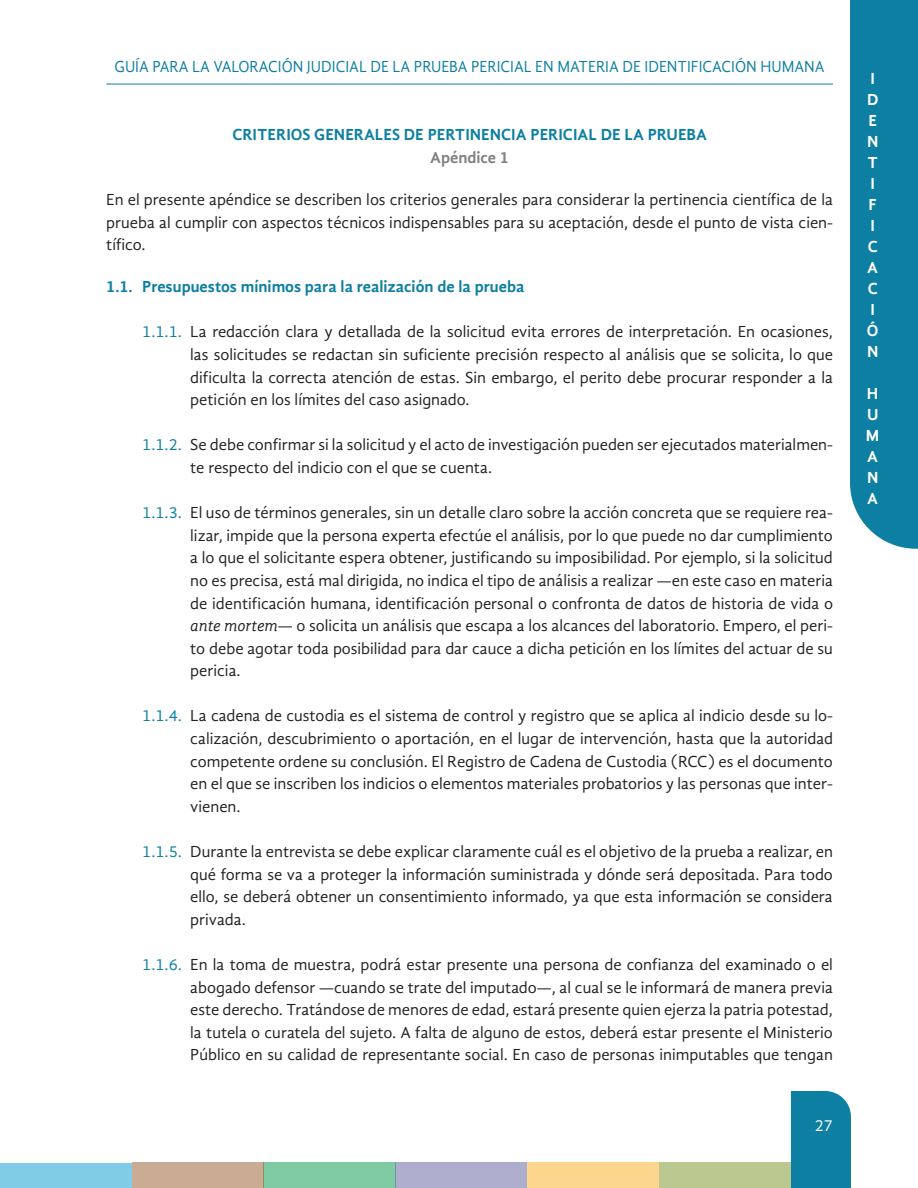
<style>
.page{position:relative;width:918px;height:1188px;background:#fff}
.page>*{position:absolute;margin:0;border:0;box-sizing:border-box;transform-origin:0 0}
._06_texto_general_ba{font:16.5px/22.6px "Gandhi Sans";color:#231f20;text-align:justify}
._06_texto_general_1e{font:16.5px/22.6px "Gandhi Sans";color:#231f20;text-align:justify}
.t1{font:16.5px "Gandhi Sans";color:#0d7fa2;scale:.93 1}
._02_T2{font:700 16.5px/22.6px "Gandhi Sans";color:#0d7fa2;text-align:center}
._06_texto_general_ba-2{font:700 16.5px "Gandhi Sans";color:#0d7fa2}
.t2{font:700 16.5px/21px "Gandhi Sans";color:#fff}
.t3{font:16.5px "Gandhi Sans";color:#fff}
.s1{color:#808285}
.s2{color:#0d7fa2}
.s3{font-style:italic}
</style>
<div class="page">
<div style="left:791px;top:1091px;width:60px;height:97px;background:#0d7fa2"></div>
<hr style="left:106px;top:84px;width:727px;height:1px;background:#0d7fa2">
<div style="left:850px;top:0;width:68px;height:549px;background:#0d7fa2"></div>
<div style="left:264px;top:1162px;width:132px;height:26px;background:#80cba3"></div>
<div style="left:395px;top:1162px;width:132px;height:26px;background:#adaecd"></div>
<div style="left:527px;top:1162px;width:132px;height:26px;background:#fcd68c"></div>
<div style="left:659px;top:1162px;width:132px;height:26px;background:#bbc890"></div>
<div style="left:132px;top:1162px;width:132px;height:26px;background:#c9ac93"></div>
<div style="left:0;top:1163px;width:132px;height:25px;background:#80cbe6"></div>
<p class="t1" style="left:114px;top:57px;width:765px">GUÍA PARA LA VALORACIÓN JUDICIAL DE LA PRUEBA PERICIAL EN MATERIA DE IDENTIFICACIÓN HUMANA</p>
<p class="_02_T2" style="left:232px;top:123px;width:476px">CRITERIOS GENERALES DE PERTINENCIA PERICIAL DE LA PRUEBA<br><span class="s1">Apéndice 1</span></p>
<p class="_06_texto_general_1e" style="left:106px;top:188px;width:728px">En el presente apéndice se describen los criterios generales para considerar la pertinencia científica de la prueba al cumplir con aspectos técnicos indispensables para su aceptación, desde el punto de vista cien&shy;tífico.</p>
<p class="_06_texto_general_ba-2" style="left:106px;top:277px;width:420px">1.1. Presupuestos mínimos para la realización de la prueba</p>
<p class="_06_texto_general_ba" style="left:190px;top:321px;width:644px;text-indent:-48px"><span class="s2">1.1.1.</span> La redacción clara y detallada de la solicitud evita errores de interpretación. En ocasiones, las solicitudes se redactan sin suficiente precisión respecto al análisis que se solicita, lo que dificulta la correcta atención de estas. Sin embargo, el perito debe procurar responder a la petición en los límites del caso asignado.</p>
<p class="_06_texto_general_ba" style="left:190px;top:433px;width:644px;text-indent:-48px"><span class="s2">1.1.2.</span> Se debe confirmar si la solicitud y el acto de investigación pueden ser ejecutados materialmen&shy;te respecto del indicio con el que se cuenta.</p>
<p class="_06_texto_general_ba" style="left:190px;top:501px;width:644px;text-indent:-48px"><span class="s2">1.1.3.</span> El uso de términos generales, sin un detalle claro sobre la acción concreta que se requiere rea&shy;lizar, impide que la persona experta efectúe el análisis, por lo que puede no dar cumplimiento a lo que el solicitante espera obtener, justificando su imposibilidad. Por ejemplo, si la solicitud no es precisa, está mal dirigida, no indica el tipo de análisis a realizar —en este caso en materia de identificación humana, identificación personal o confronta de datos de historia de vida o <span class="s3">ante mortem</span>— o solicita un análisis que escapa a los alcances del laboratorio. Empero, el peri&shy;to debe agotar toda posibilidad para dar cauce a dicha petición en los límites del actuar de su pericia.</p>
<p class="_06_texto_general_ba" style="left:190px;top:705px;width:644px;text-indent:-48px"><span class="s2">1.1.4.</span> La cadena de custodia es el sistema de control y registro que se aplica al indicio desde su lo&shy;calización, descubrimiento o aportación, en el lugar de intervención, hasta que la autoridad competente ordene su conclusión. El Registro de Cadena de Custodia (RCC) es el documento en el que se inscriben los indicios o elementos materiales probatorios y las personas que inter&shy;vienen.</p>
<p class="_06_texto_general_ba" style="left:190px;top:840px;width:644px;text-indent:-48px"><span class="s2">1.1.5.</span> Durante la entrevista se debe explicar claramente cuál es el objetivo de la prueba a realizar, en qué forma se va a proteger la información suministrada y dónde será depositada. Para todo ello, se deberá obtener un consentimiento informado, ya que esta información se considera privada.</p>
<p class="_06_texto_general_ba" style="left:190px;top:953px;width:644px;text-indent:-48px"><span class="s2">1.1.6.</span> En la toma de muestra, podrá estar presente una persona de confianza del examinado o el abogado defensor —cuando se trate del imputado—, al cual se le informará de manera previa este derecho. Tratándose de menores de edad, estará presente quien ejerza la patria potestad, la tutela o curatela del sujeto. A falta de alguno de estos, deberá estar presente el Ministerio Público en su calidad de representante social. En caso de personas inimputables que tengan</p>
<p class="t3" style="left:815px;top:1116px;width:20px">27</p>
<p class="t2" style="left:867px;top:68px;width:13px">I<br>D<br>E<br>N<br>T<br>I<br>F<br>I<br>C<br>A<br>C<br>I<br>Ó<br>N</p>
<p class="t2" style="left:866px;top:383px;width:15px;text-align:justify">H U M A N A</p>
</div>
